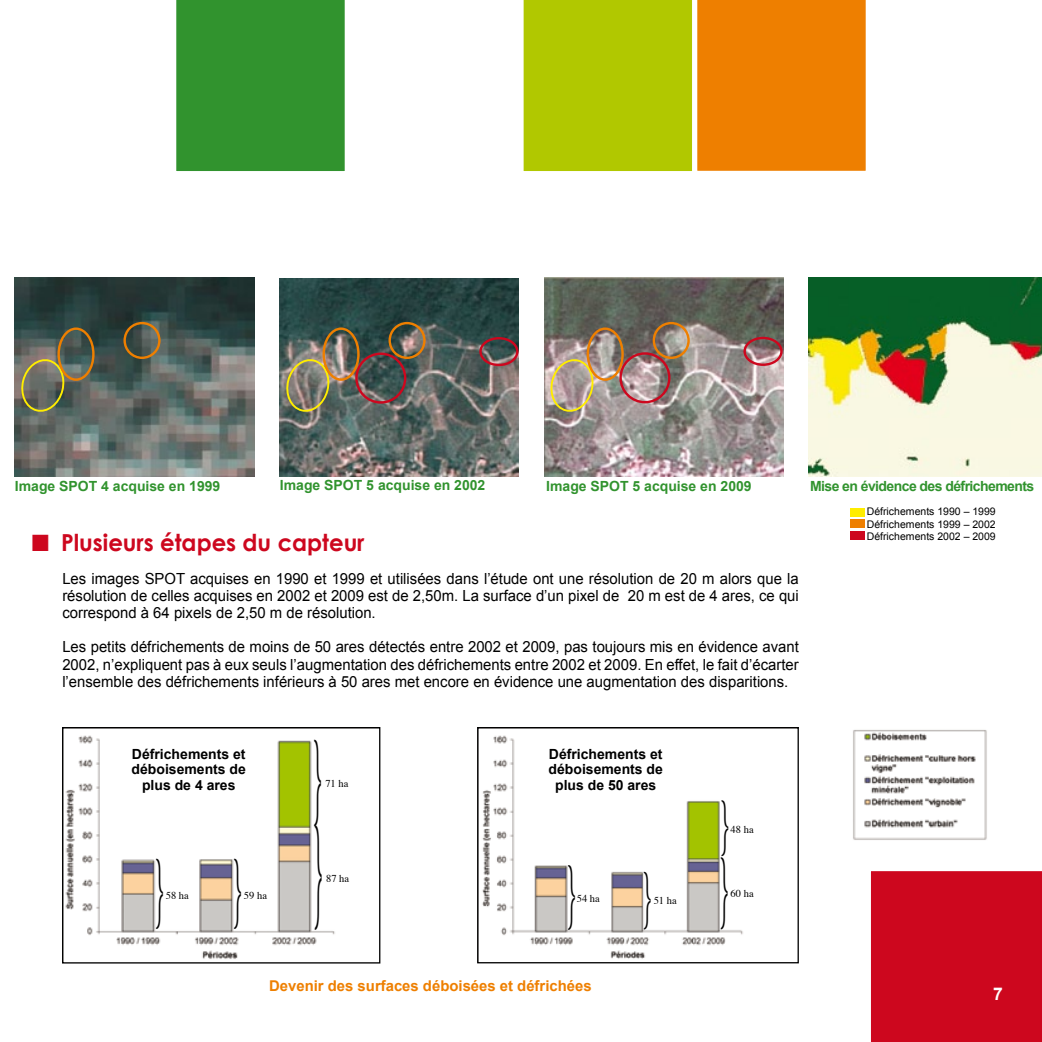
<style>
.page{position:relative;width:1042px;height:1042px;background:#fff}
.page>*{position:absolute;margin:0;border:0;box-sizing:border-box;transform-origin:0 0}
.t1{font:121.8px "Times";color:#000;scale:.16 1}
.t2{font:100.8px "Times";color:#000;scale:.19 1}
.t3{font:84px "Times";color:#000;scale:.23 1}
.t4{font:81.9px "Times";color:#000;scale:.23 1}
.t5{font:75.6px "Times";color:#000;scale:.25 1}
.t6{font:67.2px "Times";color:#000;scale:.28 1}
.t7{font:65.1px "Times";color:#000;scale:.29 1}
.t8{font:700 23.45px "Century Gothic";color:#cd071e}
.t9{font:700 17.5px "Arial";color:#fff}
.t10{font:15.4px/17.2px "Arial";color:#000;text-align:justify}
.t11{font:700 14.88px "Arial";color:#ee7f00}
.t12{font:700 14px/15.8px "Arial";color:#000;text-align:center}
.t13{font:700 14px "Arial";color:#31932e}
.t14{font:700 14px "Arial";letter-spacing:-.04em;color:#31932e}
.t15{font:10.5px/12.2px "Arial";color:#000;text-align:justify}
.t16{font:10.5px "Times";color:#000}
</style>
<div class="page">
<img style="left:279px;top:278px;width:239px;height:198px">
<svg style="left:523px;top:0;width:343px;height:171px"></svg>
<div style="left:871px;top:871px;width:171px;height:171px;background:#cd071e"></div>
<div style="left:176px;top:0;width:169px;height:171px;background:#31932e"></div>
<img style="left:544px;top:278px;width:239px;height:198px">
<svg style="left:547px;top:355px;width:50px;height:58px"></svg>
<div style="left:652px;top:322px;width:38px;height:37px;border:2px solid #ee7f00;border-radius:50%"></div>
<div style="left:587px;top:327px;width:37px;height:54px;border:2px solid #ee7f00;border-radius:50%"></div>
<div style="left:619px;top:352px;width:51px;height:51px;border:2px solid #cd071e;border-radius:50%"></div>
<div style="left:743px;top:337px;width:39px;height:29px;border:2px solid #cd071e;border-radius:50%"></div>
<svg style="left:282px;top:355px;width:51px;height:58px"></svg>
<div style="left:388px;top:322px;width:38px;height:37px;border:2px solid #ee7f00;border-radius:50%"></div>
<div style="left:322px;top:327px;width:38px;height:54px;border:2px solid #ee7f00;border-radius:50%"></div>
<img style="left:15px;top:278px;width:239px;height:198px">
<svg style="left:17px;top:355px;width:51px;height:58px"></svg>
<div style="left:123px;top:322px;width:38px;height:37px;border:2px solid #ee7f00;border-radius:50%"></div>
<div style="left:57px;top:327px;width:38px;height:54px;border:2px solid #ee7f00;border-radius:50%"></div>
<img style="left:809px;top:278px;width:233px;height:198px">
<div style="left:850px;top:508px;width:14px;height:8px;background:#ffed00"></div>
<div style="left:850px;top:520px;width:14px;height:8px;background:#ee7f00"></div>
<div style="left:850px;top:531px;width:14px;height:8px;background:#cd071e"></div>
<img style="left:482px;top:735px;width:261px;height:224px">
<div style="left:477px;top:727px;width:322px;height:236px;border:1px solid #000"></div>
<img style="left:65px;top:735px;width:270px;height:224px">
<div style="left:62px;top:727px;width:318px;height:236px;border:1px solid #000"></div>
<div style="left:355px;top:352px;width:51px;height:52px;border:2px solid #cd071e;border-radius:50%"></div>
<div style="left:479px;top:337px;width:39px;height:29px;border:2px solid #cd071e;border-radius:50%"></div>
<img style="left:853px;top:730px;width:134px;height:110px">
<div style="left:522px;top:730px;width:145px;height:115px;background:#fff"></div>
<p class="t13" style="left:15px;top:477px;width:207px">Image SPOT 4 acquise en 1999</p>
<p class="t13" style="left:280px;top:476px;width:207px">Image SPOT 5 acquise en 2002</p>
<p class="t13" style="left:546px;top:477px;width:207px">Image SPOT 5 acquise en 2009</p>
<p class="t14" style="left:810px;top:477px;width:226px">Mise en évidence des défrichements</p>
<p class="t15" style="left:867px;top:506px;width:130px">Défrichements 1990 – 1999<br>Défrichements 1999 – 2002<br>Défrichements 2002 – 2009</p>
<h3 class="t8" style="left:61px;top:528px;width:305px">Plusieurs étapes du capteur</h3>
<p class="t10" style="left:62px;top:570px;width:738px">Les images SPOT acquises en 1990 et 1999 et utilisées dans l’étude ont une résolution de 20 m alors que la résolution de celles acquises en 2002 et 2009 est de 2,50m. La surface d’un pixel de 20 m est de 4 ares, ce qui correspond à 64 pixels de 2,50 m de résolution.</p>
<p class="t10" style="left:62px;top:638px;width:738px">Les petits défrichements de moins de 50 ares détectés entre 2002 et 2009, pas toujours mis en évidence avant 2002, n’expliquent pas à eux seuls l’augmentation des défrichements entre 2002 et 2009. En effet, le fait d’écarter l’ensemble des défrichements inférieurs à 50 ares met encore en évidence une augmentation des disparitions.</p>
<h2 class="t2" style="left:313px;top:711px;width:49px">}</h2>
<p class="t12" style="left:132px;top:746px;width:116px">Défrichements et déboisements de plus de 4 ares</p>
<p class="t12" style="left:548px;top:746px;width:116px">Défrichements et déboisements de plus de 50 ares</p>
<p class="t16" style="left:325px;top:777px;width:25px">71 ha</p>
<h1 class="t1" style="left:314px;top:791px;width:58px">}</h1>
<h3 class="t4" style="left:155px;top:836px;width:41px">}</h3>
<h3 class="t4" style="left:233px;top:836px;width:41px">}</h3>
<p class="t16" style="left:326px;top:872px;width:25px">87 ha</p>
<h3 class="t5" style="left:567px;top:843px;width:38px">}</h3>
<h3 class="t6" style="left:643px;top:853px;width:34px">}</h3>
<p class="t16" style="left:166px;top:889px;width:25px">58 ha</p>
<p class="t16" style="left:244px;top:889px;width:25px">59 ha</p>
<p class="t16" style="left:577px;top:891px;width:25px">54 ha</p>
<p class="t16" style="left:654px;top:894px;width:25px">51 ha</p>
<p class="t11" style="left:269px;top:976px;width:324px">Devenir des surfaces déboisées et défrichées</p>
<h3 class="t7" style="left:720px;top:782px;width:33px">}</h3>
<p class="t16" style="left:730px;top:823px;width:25px">48 ha</p>
<h3 class="t3" style="left:720px;top:834px;width:41px">}</h3>
<p class="t16" style="left:730px;top:887px;width:25px">60 ha</p>
<p class="t9" style="left:993px;top:982px;width:11px">7</p>
</div>
